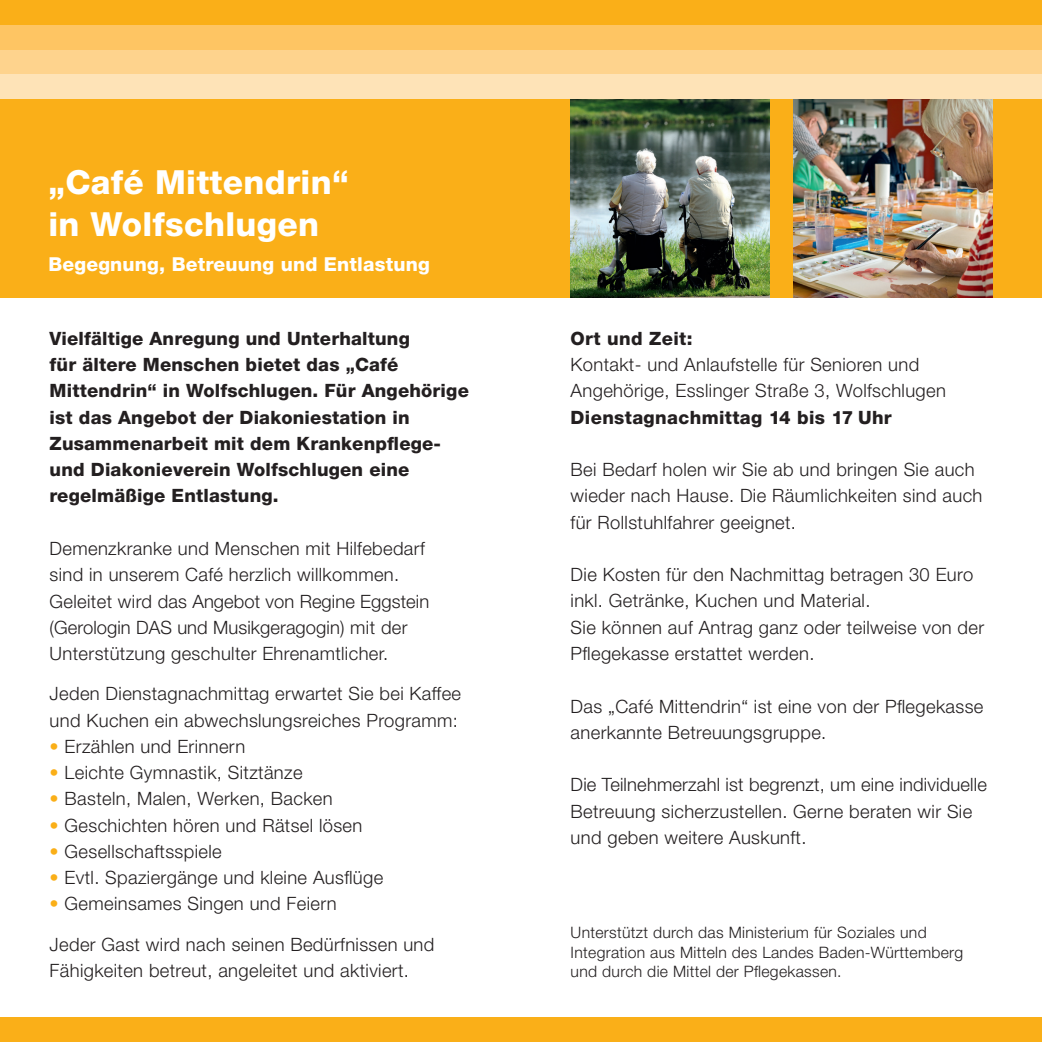
<style>
.page{position:relative;width:1042px;height:1042px;background:#fff}
.page>*{position:absolute;margin:0;border:0;box-sizing:border-box;transform-origin:0 0}
.t1{font:800 33.25px/42px "Helvetica Neue";letter-spacing:.01em;color:#fff}
.t2{font:800 19.25px "Helvetica Neue";letter-spacing:.01em;color:#fff}
.t3{font:300 18.38px/26.2px "Helvetica Neue";letter-spacing:.02em;color:#231f20}
.t4{font:800 18.38px/26.2px "Helvetica Neue";letter-spacing:.01em;color:#231f20}
.t5{font:300 15.75px/19.2px "Helvetica Neue";letter-spacing:.02em;color:#231f20}
.s1{color:#faaf18}
</style>
<div class="page">
<div style="left:0;top:99px;width:1042px;height:199px;background:#faaf18"></div>
<div style="left:0;top:1017px;width:1042px;height:25px;background:#faaf18"></div>
<div style="left:0;top:0;width:1042px;height:25px;background:#faaf18"></div>
<div style="left:0;top:25px;width:1042px;height:25px;background:#fec563"></div>
<div style="left:0;top:50px;width:1042px;height:24px;background:#fed38d"></div>
<div style="left:0;top:74px;width:1042px;height:25px;background:#fee3b7"></div>
<img style="left:794px;top:99px;width:198px;height:199px">
<img style="left:570px;top:99px;width:199px;height:199px">
<h1 class="t1" style="left:48px;top:161px;width:302px">„Café Mittendrin“ in Wolfschlugen</h1>
<p class="t2" style="left:48px;top:253px;width:383px">Begegnung, Betreuung und Entlastung</p>
<p class="t4" style="left:50px;top:325px;width:421px">Vielfältige Anregung und Unterhaltung<br>für ältere Menschen bietet das „Café Mittendrin“ in Wolfschlugen. Für Angehörige ist das Angebot der Diakoniestation in Zusammenarbeit mit dem Krankenpflege&shy;und Diakonieverein Wolfschlugen eine regelmäßige Entlastung.</p>
<p class="t3" style="left:50px;top:535px;width:381px">Demenzkranke und Menschen mit Hilfebedarf sind in unserem Café herzlich willkommen.<br>Geleitet wird das Angebot von Regine Eggstein (Gerologin DAS und Musikgeragogin) mit der Unterstützung geschulter Ehrenamtlicher.</p>
<p class="t3" style="left:50px;top:680px;width:413px">Jeden Dienstagnachmittag erwartet Sie bei Kaffee und Kuchen ein abwechslungsreiches Programm:</p>
<p class="t3" style="left:50px;top:733px;width:197px"><span class="s1">•</span> Erzählen und Erinnern</p>
<p class="t3" style="left:50px;top:759px;width:254px"><span class="s1">•</span> Leichte Gymnastik, Sitztänze</p>
<p class="t3" style="left:50px;top:785px;width:285px"><span class="s1">•</span> Basteln, Malen, Werken, Backen</p>
<p class="t3" style="left:50px;top:811px;width:314px"><span class="s1">•</span> Geschichten hören und Rätsel lösen</p>
<p class="t3" style="left:50px;top:838px;width:174px"><span class="s1">•</span> Gesellschaftsspiele</p>
<p class="t3" style="left:50px;top:864px;width:335px"><span class="s1">•</span> Evtl. Spaziergänge und kleine Ausflüge</p>
<p class="t3" style="left:50px;top:883px;width:386px;line-height:40.2px"><span class="s1">•</span> Gemeinsames Singen und Feiern<br>Jeder Gast wird nach seinen Bedürfnissen und</p>
<p class="t3" style="left:50px;top:957px;width:361px">Fähigkeiten betreut, angeleitet und aktiviert.</p>
<p class="t4" style="left:570px;top:325px;width:123px">Ort und Zeit:</p>
<p class="t3" style="left:570px;top:351px;width:377px">Kontakt- und Anlaufstelle für Senioren und<br>Angehörige, Esslinger Straße 3, Wolfschlugen</p>
<p class="t4" style="left:570px;top:404px;width:323px">Dienstagnachmittag 14 bis 17 Uhr</p>
<p class="t3" style="left:570px;top:456px;width:413px">Bei Bedarf holen wir Sie ab und bringen Sie auch wieder nach Hause. Die Räumlichkeiten sind auch für Rollstuhlfahrer geeignet.</p>
<p class="t3" style="left:570px;top:561px;width:415px">Die Kosten für den Nachmittag betragen 30 Euro inkl. Getränke, Kuchen und Material.<br>Sie können auf Antrag ganz oder teilweise von der Pflegekasse erstattet werden.</p>
<p class="t3" style="left:570px;top:692px;width:414px">Das „Café Mittendrin“ ist eine von der Pflegekasse anerkannte Betreuungsgruppe.</p>
<p class="t3" style="left:570px;top:771px;width:418px">Die Teilnehmerzahl ist begrenzt, um eine individuelle<br>Betreuung sicherzustellen. Gerne beraten wir Sie und geben weitere Auskunft.</p>
<p class="t5" style="left:570px;top:922px;width:394px">Unterstützt durch das Ministerium für Soziales und<br>Integration aus Mitteln des Landes Baden-Württemberg und durch die Mittel der Pflegekassen.</p>
</div>
